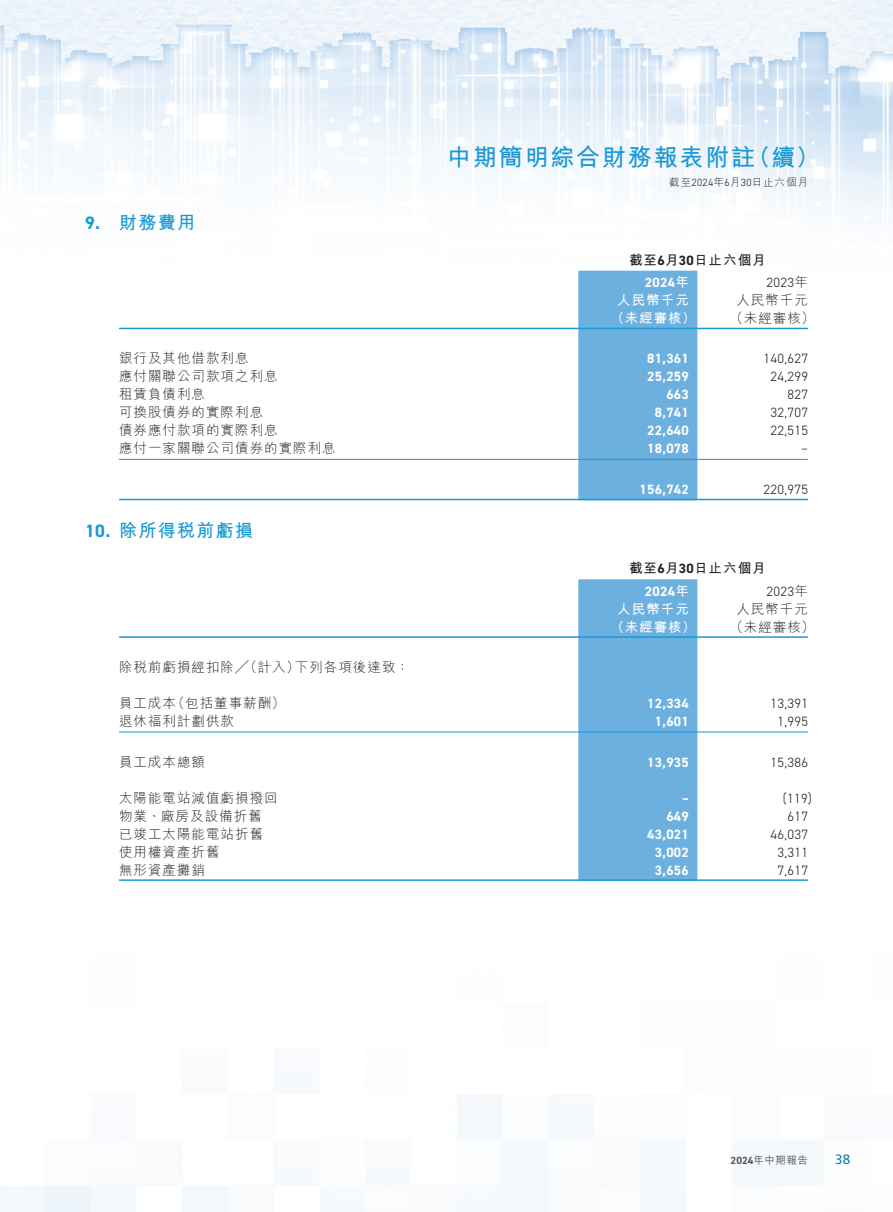
<style>
.page{position:relative;width:893px;height:1212px;background:#fff}
.page>*{position:absolute;margin:0;border:0;box-sizing:border-box;transform-origin:0 0}
.t1{font:700 24px "M Hei HK";letter-spacing:.075em;color:#1899d6}
.t2{font:700 18px "M Hei HK";letter-spacing:.075em;color:#1899d6}
.t3{font:700 18px "DIN2014";color:#1899d6}
.t4{font:300 13.5px "M Hei HK";letter-spacing:.075em;color:#231f20}
.t5{font:300 13.5px "DIN2014";letter-spacing:.025em;color:#231f20}
.t6{font:700 13.5px "DIN2014";letter-spacing:.025em;color:#fff}
.t7{font:700 13.5px "M Hei HK";letter-spacing:.075em;color:#231f20}
.t8{font:700 13.5px "M Hei HK";letter-spacing:.075em;color:#fff}
.t9{font:13.5px "Frutiger LT Std";color:#1481b4}
.t10{font:300 10.5px "M Hei HK";letter-spacing:.085em;color:#231f20}
.t11{font:500 10.5px "M Hei HK";letter-spacing:.05em;color:#57585a}
.s1{font-family:"DIN2014"}
.s2{font-family:"M Hei HK"}
.s3{font-family:"DIN2014";font-weight:700}
</style>
<div class="page">
<img style="left:0;top:0;width:893px;height:1212px">
<div style="left:578px;top:271px;width:119px;height:228px;background:#6cb0e0"></div>
<hr style="left:119px;top:328px;width:459px;height:1px;background:#1899d6">
<hr style="left:578px;top:328px;width:119px;height:1px;background:#1899d6">
<hr style="left:697px;top:328px;width:111px;height:1px;background:#1899d6">
<hr style="left:119px;top:459px;width:459px;height:1px;background:#1899d6">
<hr style="left:578px;top:459px;width:119px;height:1px;background:#1899d6">
<hr style="left:697px;top:459px;width:111px;height:1px;background:#1899d6">
<hr style="left:119px;top:499px;width:459px;height:1px;background:#1899d6">
<hr style="left:578px;top:499px;width:119px;height:1px;background:#1899d6">
<hr style="left:697px;top:499px;width:111px;height:1px;background:#1899d6">
<div style="left:578px;top:579px;width:119px;height:300px;background:#6cb0e0"></div>
<hr style="left:119px;top:636px;width:459px;height:2px;background:#1899d6">
<hr style="left:578px;top:636px;width:119px;height:2px;background:#1899d6">
<hr style="left:697px;top:636px;width:111px;height:2px;background:#1899d6">
<hr style="left:119px;top:731px;width:459px;height:1px;background:#1899d6">
<hr style="left:578px;top:731px;width:119px;height:1px;background:#1899d6">
<hr style="left:697px;top:731px;width:111px;height:1px;background:#1899d6">
<hr style="left:119px;top:879px;width:459px;height:2px;background:#1899d6">
<hr style="left:578px;top:879px;width:119px;height:2px;background:#1899d6">
<hr style="left:697px;top:879px;width:111px;height:2px;background:#1899d6">
<h2 class="t3" style="left:85px;top:210px;width:17px">9.</h2>
<h2 class="t2" style="left:119px;top:209px;width:78px">財務費用</h2>
<p class="t4" style="left:119px;top:352px;width:131px">銀行及其他借款利息</p>
<p class="t4" style="left:119px;top:370px;width:160px">應付關聯公司款項之利息</p>
<p class="t4" style="left:119px;top:388px;width:88px">租賃負債利息</p>
<p class="t4" style="left:119px;top:406px;width:146px">可換股債券的實際利息</p>
<p class="t4" style="left:119px;top:424px;width:160px">債券應付款項的實際利息</p>
<p class="t4" style="left:119px;top:442px;width:218px">應付一家關聯公司債券的實際利息</p>
<h2 class="t3" style="left:85px;top:519px;width:27px">10.</h2>
<h2 class="t2" style="left:119px;top:518px;width:136px">除所得稅前虧損</h2>
<p class="t4" style="left:119px;top:660px;width:182px">除稅前虧損經扣除╱（計入）</p>
<p class="t4" style="left:295px;top:660px;width:116px">下列各項後達致：</p>
<p class="t4" style="left:171px;top:696px;width:115px">（包括董事薪酬(</p>
<p class="t4" style="left:119px;top:696px;width:59px">員工成本</p>
<p class="t4" style="left:119px;top:714px;width:117px">退休福利計劃供款</p>
<p class="t4" style="left:119px;top:755px;width:88px">員工成本總額</p>
<p class="t4" style="left:119px;top:791px;width:160px">太陽能電站減值虧損撥回</p>
<p class="t4" style="left:119px;top:809px;width:144px">物業、廠房及設備折舊</p>
<p class="t4" style="left:119px;top:827px;width:146px">已竣工太陽能電站折舊</p>
<p class="t4" style="left:119px;top:845px;width:102px">使用權資產折舊</p>
<p class="t4" style="left:119px;top:863px;width:88px">無形資產攤銷</p>
<h1 class="t1" style="left:447px;top:140px;width:309px">中期簡明綜合財務報表附註</h1>
<h1 class="t1" style="left:747px;top:140px;width:75px">（續(</h1>
<p class="t10" style="left:669px;top:176px;width:140px">截至<span class="s1">2024</span>年月<span class="s1">6 30</span>日止六個月</p>
<p class="t7" style="left:629px;top:250px;width:138px">截至月<span class="s1">6 30</span>日止六個月</p>
<p class="t6" style="left:645px;top:273px;width:46px">2024<span class="s2">年</span></p>
<p class="t5" style="left:767px;top:274px;width:43px">2023<span class="s2">年</span></p>
<p class="t8" style="left:617px;top:290px;width:73px">人民幣千元</p>
<p class="t4" style="left:736px;top:293px;width:73px">人民幣千元</p>
<p class="t8" style="left:611px;top:308px;width:86px">（未經審核）</p>
<p class="t4" style="left:730px;top:311px;width:86px">（未經審核(</p>
<p class="t6" style="left:647px;top:350px;width:43px">81,361</p>
<p class="t5" style="left:763px;top:351px;width:46px">140,627</p>
<p class="t6" style="left:647px;top:368px;width:43px">25,259</p>
<p class="t5" style="left:770px;top:369px;width:39px">24,299</p>
<p class="t6" style="left:666px;top:386px;width:24px">663</p>
<p class="t5" style="left:787px;top:387px;width:22px">827</p>
<p class="t6" style="left:655px;top:404px;width:35px">8,741</p>
<p class="t5" style="left:770px;top:405px;width:39px">32,707</p>
<p class="t6" style="left:647px;top:422px;width:43px">22,640</p>
<p class="t5" style="left:770px;top:423px;width:39px">22,515</p>
<p class="t6" style="left:647px;top:440px;width:43px">18,078</p>
<p class="t5" style="left:801px;top:441px;width:8px">–</p>
<p class="t6" style="left:640px;top:480px;width:51px">156,742</p>
<p class="t5" style="left:763px;top:481px;width:46px">220,975</p>
<p class="t7" style="left:629px;top:558px;width:138px">截至月<span class="s1">6 30</span>日止六個月</p>
<p class="t6" style="left:645px;top:582px;width:46px">2024<span class="s2">年</span></p>
<p class="t5" style="left:767px;top:583px;width:43px">2023<span class="s2">年</span></p>
<p class="t8" style="left:617px;top:599px;width:73px">人民幣千元</p>
<p class="t4" style="left:736px;top:602px;width:73px">人民幣千元</p>
<p class="t8" style="left:611px;top:617px;width:86px">（未經審核）</p>
<p class="t4" style="left:730px;top:620px;width:86px">（未經審核(</p>
<p class="t6" style="left:647px;top:694px;width:43px">12,334</p>
<p class="t5" style="left:770px;top:695px;width:39px">13,391</p>
<p class="t6" style="left:655px;top:712px;width:35px">1,601</p>
<p class="t5" style="left:777px;top:713px;width:32px">1,995</p>
<p class="t6" style="left:647px;top:753px;width:43px">13,935</p>
<p class="t5" style="left:770px;top:754px;width:39px">15,386</p>
<p class="t6" style="left:682px;top:789px;width:8px">–</p>
<p class="t5" style="left:783px;top:790px;width:31px">)119(</p>
<p class="t6" style="left:666px;top:807px;width:24px">649</p>
<p class="t5" style="left:787px;top:808px;width:22px">617</p>
<p class="t6" style="left:647px;top:825px;width:43px">43,021</p>
<p class="t5" style="left:770px;top:826px;width:39px">46,037</p>
<p class="t6" style="left:655px;top:843px;width:35px">3,002</p>
<p class="t5" style="left:777px;top:844px;width:32px">3,311</p>
<p class="t6" style="left:655px;top:861px;width:35px">3,656</p>
<p class="t5" style="left:777px;top:862px;width:32px">7,617</p>
<p class="t11" style="left:731px;top:1152px;width:79px"><span class="s3">2024</span>年中期報告</p>
<p class="t9" style="left:835px;top:1151px;width:17px">38</p>
</div>
